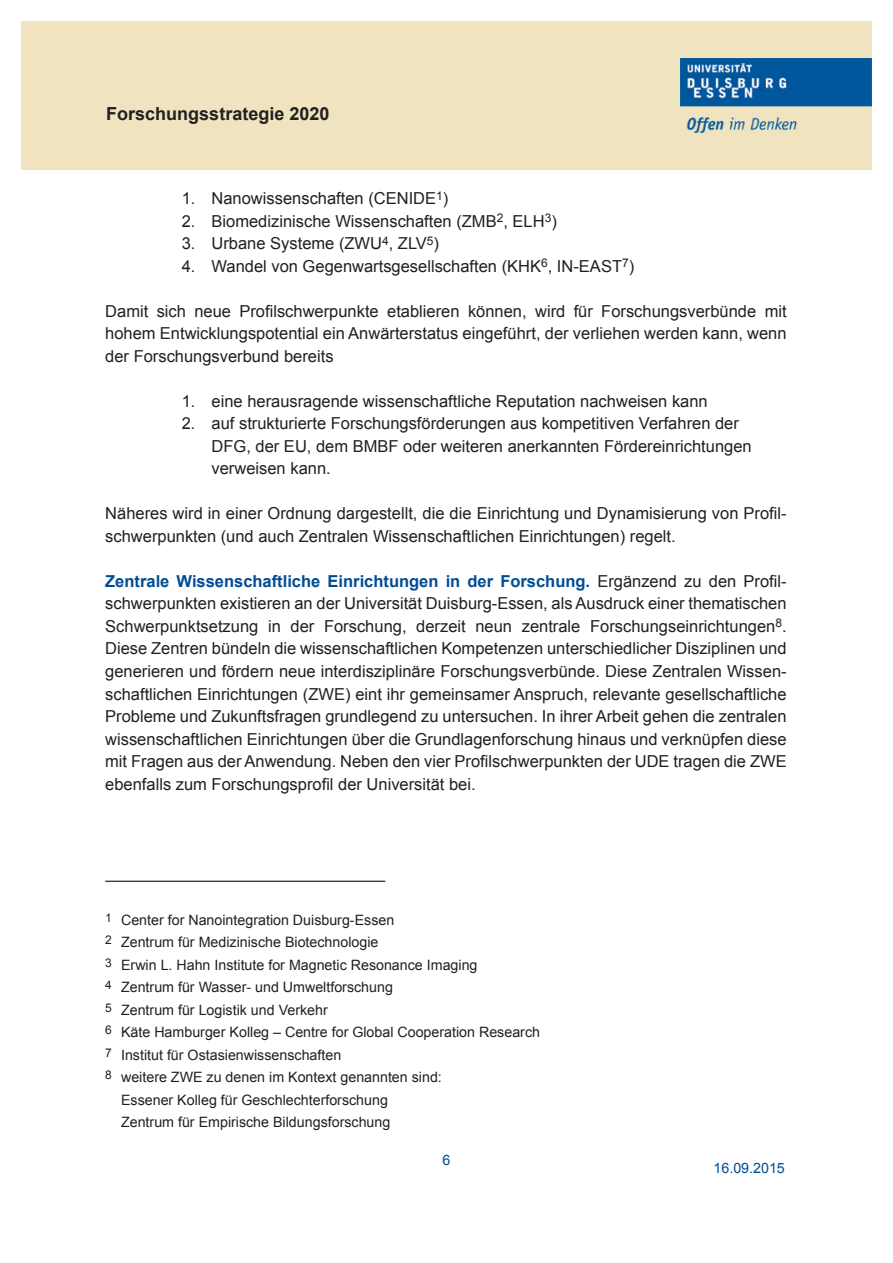
<style>
.page{position:relative;width:893px;height:1263px;background:#fff}
.page>*{position:absolute;margin:0;border:0;box-sizing:border-box;transform-origin:0 0}
.t1{font:700 18px "Arial";color:#231f20}
.Fließtext_Arial{font:16.5px/22.5px "Arial";color:#231f20;text-align:justify}
.Fußnoten{font:14.25px "Arial";color:#231f20}
.t2{font:14.25px "Arial";color:#004c93}
.s1{font-weight:700;color:#004c93}
</style>
<div class="page">
<div style="left:21px;top:21px;width:851px;height:149px;background:#efe4bf"></div>
<img style="left:680px;top:59px;width:192px;height:74px">
<hr style="left:105px;top:881px;width:280px;height:1px;background:#231f20">
<p class="t1" style="left:106px;top:102px;width:225px">Forschungsstrategie 2020</p>
<p class="Fließtext_Arial" style="left:182px;top:188px;width:268px">1. Nanowissenschaften (CENIDE<sup>1</sup>)</p>
<p class="Fließtext_Arial" style="left:182px;top:210px;width:377px">2. Biomedizinische Wissenschaften (ZMB<sup>2</sup>, ELH<sup>3</sup>)</p>
<p class="Fließtext_Arial" style="left:182px;top:233px;width:259px">3. Urbane Systeme (ZWU<sup>4</sup>, ZLV<sup>5</sup>)</p>
<p class="Fließtext_Arial" style="left:182px;top:255px;width:454px">4. Wandel von Gegenwartsgesellschaften (KHK<sup>6</sup>, IN-EAST<sup>7</sup>)</p>
<p class="Fließtext_Arial" style="left:105px;top:300px;width:683px">Damit sich neue Profilschwerpunkte etablieren können, wird für Forschungsverbü nde mit hohem Entwicklungspotential ein Anwärterstatus eingeführt, der verliehen werden kann, wenn der Forschungsverbund bereits</p>
<p class="Fließtext_Arial" style="left:182px;top:390px;width:527px">1. eine herausragende wissenschaftliche Reputation nachweisen kann</p>
<p class="Fließtext_Arial" style="left:212px;top:413px;width:542px;text-align:left;text-indent:-30px">2. auf strukturierte Forschungsförderungen aus kompetitiven Verfahren der<br>DFG, der EU, dem BMBF oder weiteren anerkannten Fördereinrichtungen verweisen kann.</p>
<p class="Fließtext_Arial" style="left:105px;top:503px;width:683px">Näheres wird in einer Ordnung dargestellt, die die Einrichtung und Dynamisierung von Profil&shy;schwerpunkten (und auch Zentralen Wissenschaftlichen Einrichtungen) regelt.</p>
<p class="Fließtext_Arial" style="left:105px;top:570px;width:683px"><span class="s1">Zentrale Wissenschaftliche Einrichtungen in der Forschung.</span> Ergänzend zu den Profil&shy;schwerpunkten existieren an der Universität Duisburg-Essen, als Ausdruck einer thematischen Schwerpunktsetzung in der Forschung, derzeit neun zentrale Forschungseinrichtungen<sup>8</sup>.<br>Diese Zentren bündeln die wissenschaftlichen Kompetenzen unterschiedlicher Disziplinen und generieren und fördern neue interdisziplinäre Forschungsverbü nde. Diese Zentralen Wissen&shy;schaftlichen Einrichtungen (ZWE) eint ihr gemeinsamer Anspruch, relevante gesellschaftliche Probleme und Zukunftsfragen grundlegend zu untersuchen. In ihrer Arbeit gehen die zentralen wissenschaftlichen Einrichtungen ü ber die Grundlagenforschung hinaus und verknü pfen diese mit Fragen aus der Anwendung. Neben den vier Profilschwerpunkten der UDE tragen die ZWE ebenfalls zum Forschungsprofil der Universität bei.</p>
<p class="Fußnoten" style="left:105px;top:910px;width:291px"><sup>1</sup> Center for Nanointegration Duisburg-Essen</p>
<p class="Fußnoten" style="left:105px;top:933px;width:275px"><sup>2</sup> Zentrum für Medizinische Biotechnologie</p>
<p class="Fußnoten" style="left:105px;top:955px;width:374px"><sup>3</sup> Erwin L. Hahn Institute for Magnetic Resonance Imaging</p>
<p class="Fußnoten" style="left:105px;top:978px;width:289px"><sup>4</sup> Zentrum für Wasser- und Umweltforschung</p>
<p class="Fußnoten" style="left:105px;top:1000px;width:224px"><sup>5</sup> Zentrum für Logistik und Verkehr</p>
<p class="Fußnoten" style="left:105px;top:1023px;width:436px"><sup>6</sup> Käte Hamburger Kolleg – Centre for Global Cooperation Research</p>
<p class="Fußnoten" style="left:105px;top:1045px;width:238px"><sup>7</sup> Institut für Ostasienwissenschaften</p>
<p class="Fußnoten" style="left:105px;top:1068px;width:338px"><sup>8</sup> weitere ZWE zu denen im Kontext genannten sind:</p>
<p class="Fußnoten" style="left:121px;top:1090px;width:268px">Essener Kolleg für Geschlechterforschung</p>
<p class="Fußnoten" style="left:121px;top:1113px;width:271px">Zentrum für Empirische Bildungsforschung</p>
<p class="t2" style="left:442px;top:1150px;width:9px">6</p>
<p class="t2" style="left:713px;top:1159px;width:73px">16.09.2015</p>
</div>
